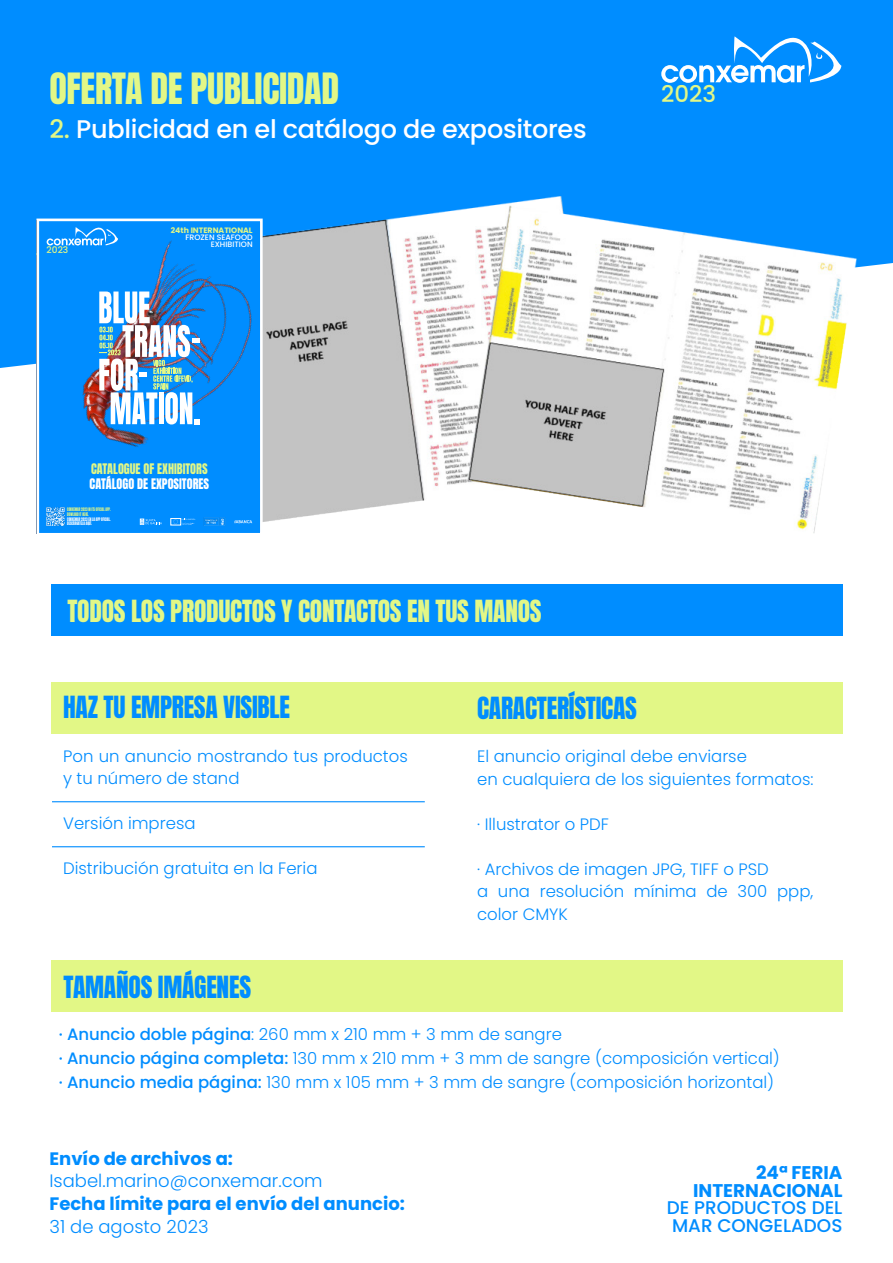
<style>
.page{position:relative;width:893px;height:1263px;background:#fff}
.page>*{position:absolute;margin:0;border:0;box-sizing:border-box;transform-origin:0 0}
.t1{font:36px "Anton";letter-spacing:-.01em;color:#e2f786}
.t2{font:25.5px "Anton";letter-spacing:-.01em;color:#008dff}
.t3{font:500 25.5px "Poppins";letter-spacing:-.01em;color:#fff}
.t4{font:25.5px "Anton";letter-spacing:-.01em;color:#e2f786}
.t5{font:500 22.95px "Poppins";color:#e2f786}
.t6{font:500 18.3px/17.4px "Poppins";color:#008dff}
.t7{font:700 18.3px/17.4px "Poppins";color:#008dff;text-align:right}
.t8{font:700 18px "Poppins";color:#008dff}
.t9{font:300 18px "Poppins";color:#008dff}
.t10{font:300 16.5px/22.5px "Poppins";color:#008dff}
.t11{font:12.15px "Anton";color:#e2f786}
.t12{font:12.15px "Anton";color:#fff}
.t13{font:500 9.15px "Poppins";color:#e2f786}
.t14{font:500 7.8px/7.4px "Poppins";color:#fff;text-align:right}
.t15{font:700 7.8px "Poppins";color:#e2f786}
.t16{font:4.05px/4.8px "Anton";color:#fff;scale:.8 1}
.t17{font:4.05px/4.8px "Anton";color:#e2f786;scale:.8 1}
.s1{color:#e2f786}
.s2{font-weight:500}
</style>
<div class="page">
<div style="left:0;top:0;width:893px;height:368px;background:#008dff"></div>
<div style="left:51px;top:682px;width:791px;height:51px;background:#e2f786"></div>
<div style="left:51px;top:960px;width:791px;height:52px;background:#e2f786"></div>
<div style="left:51px;top:585px;width:791px;height:51px;background:#008dff"></div>
<svg style="left:661px;top:27px;width:199px;height:56px;background:#2ea1ff"></svg>
<hr style="left:52px;top:846px;width:373px;height:1px;background:#008dff">
<hr style="left:52px;top:801px;width:373px;height:1px;background:#008dff">
<img style="left:37px;top:196px;width:819px;height:337px">
<div style="left:38px;top:218px;width:223px;height:316px;background:#008dff"></div>
<img style="left:50px;top:218px;width:211px;height:229px">
<img style="left:99px;top:291px;width:100px;height:133px">
<svg style="left:234px;top:520px;width:18px;height:3px"></svg>
<svg style="left:173px;top:518px;width:22px;height:7px"></svg>
<svg style="left:140px;top:518px;width:22px;height:7px"></svg>
<img style="left:204px;top:517px;width:22px;height:9px">
<svg style="left:47px;top:223px;width:78px;height:22px"></svg>
<img style="left:46px;top:507px;width:19px;height:19px">
<div style="left:36px;top:219px;width:227px;height:317px;border:3px solid #fff"></div>
<h1 class="t1" style="left:49px;top:71px;width:291px">OFERTA DE PUBLICIDAD</h1>
<h2 class="t3" style="left:49px;top:114px;width:539px"><span class="s1">2.</span> Publicidad en el catálogo de expositores</h2>
<p class="t13" style="left:47px;top:245px;width:23px">2023</p>
<p class="t15" style="left:171px;top:225px;width:83px">24th INTERNATIONAL</p>
<p class="t14" style="left:186px;top:234px;width:69px">FROZEN SEAFOOD<br>EXHIBITION</p>
<h3 class="t5" style="left:661px;top:81px;width:56px">2023</h3>
<p class="t11" style="left:91px;top:463px;width:118px">CATALOGUE OF EXHIBITORS</p>
<p class="t12" style="left:90px;top:477px;width:121px">CATÁLOGO DE EXPOSITORES</p>
<p class="t17" style="left:67px;top:507px;width:56px">CONXEMAR 2023 IN ITS OFICIAL APP.<br>DOWLOAD IT HERE.</p>
<p class="t16" style="left:67px;top:517px;width:56px">CONXEMAR 2023 EN LA APP OFICIAL.<br>DESCÁRGATELA AQUÍ.</p>
<h2 class="t4" style="left:67px;top:598px;width:476px">TODOS LOS PRODUCTOS Y CONTACTOS EN TUS MANOS</h2>
<h2 class="t2" style="left:63px;top:695px;width:228px">HAZ TU EMPRESA VISIBLE</h2>
<p class="t10" style="left:63px;top:745px;width:346px">Pon un anuncio mostrando tus productos y tu número de stand</p>
<p class="t10" style="left:63px;top:812px;width:134px">Versión impresa</p>
<p class="t10" style="left:63px;top:857px;width:256px">Distribución gratuita en la Feria</p>
<h2 class="t2" style="left:64px;top:974px;width:189px">TAMAÑOS IMÁGENES</h2>
<h2 class="t2" style="left:477px;top:695px;width:161px">CARACTERÍSTICAS</h2>
<p class="t10" style="left:477px;top:745px;width:338px">El anuncio original debe enviarse<br>en cualquiera de los siguientes formatos:</p>
<p class="t10" style="left:477px;top:813px;width:133px">· Illustrator o PDF</p>
<p class="t10" style="left:477px;top:858px;width:338px">· Archivos de imagen JPG, TIFF o PSD<br>a una resolución mínima de 300 ppp, color CMYK</p>
<p class="t10" style="left:59px;top:1022px;width:723px;line-height:24px"><span class="s2">· Anuncio doble página</span>: 260 mm x 210 mm + 3 mm de sangre<br><span class="s2">· Anuncio página completa:</span> 130 mm x 210 mm + 3 mm de sangre (composición vertical) <span class="s2">· Anuncio media página:</span> 130 mm x 105 mm + 3 mm de sangre (composición horizontal)</p>
<p class="t8" style="left:49px;top:1148px;width:185px">Envío de archivos a:</p>
<p class="t9" style="left:49px;top:1171px;width:275px">Isabel.marino@conxemar.com</p>
<p class="t8" style="left:49px;top:1193px;width:357px">Fecha límite para el envío del anuncio:</p>
<p class="t9" style="left:49px;top:1216px;width:161px">31 de agosto 2023</p>
<p class="t7" style="left:693px;top:1164px;width:151px">24ª FERIA<br>INTERNACIONAL</p>
<p class="t6" style="left:667px;top:1199px;width:177px">DE PRODUCTOS DEL<br>MAR CONGELADOS</p>
</div>
